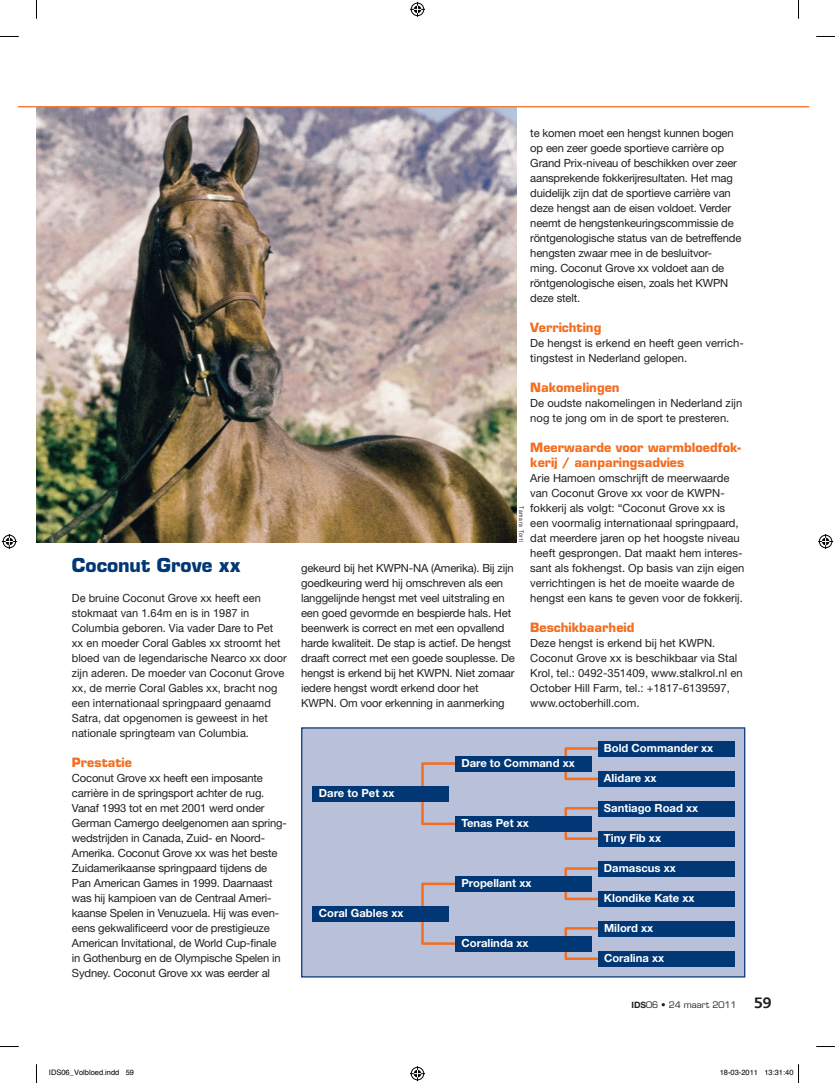
<style>
.page{position:relative;width:835px;height:1083px;background:#fff}
.page>*{position:absolute;margin:0;border:0;box-sizing:border-box;transform-origin:0 0}
.t1{font:700 18.75px "Eurostile LT Std";color:#013775}
.t2{font:700 12.5px/15px "Eurostile LT Std";color:#f36e21}
.t3{font:11.25px/15px "Helvetica Neue LT Std";letter-spacing:-.015em;color:#231f20}
.t4{font:700 11.25px "Helvetica Neue LT Std";color:#fff}
.t5{font:8.75px "Eurostile LT Std";color:#231f20}
.t6{font:7.5px "Helvetica";color:#000}
.t7{font:6.25px "Helvetica Neue LT Std";letter-spacing:.16em;color:#231f20;scale:.8 1}
.s1{font-family:"Helvetica Neue LT Std";font-weight:700}
.s2{font-family:"Caecilia LT Std";font-weight:800;font-size:15px}
</style>
<div class="page">
<div style="left:301px;top:727px;width:444px;height:250px;background:#b9c0d9;border:1px solid #013775"></div>
<img style="left:36px;top:107px;width:480px;height:435px">
<div style="left:564px;top:747px;width:86px;height:33px;border:2px solid #f36e21"></div>
<div style="left:564px;top:807px;width:86px;height:33px;border:2px solid #f36e21"></div>
<div style="left:564px;top:867px;width:86px;height:33px;border:2px solid #f36e21"></div>
<div style="left:564px;top:927px;width:86px;height:33px;border:2px solid #f36e21"></div>
<svg style="left:420px;top:762px;width:88px;height:64px"></svg>
<svg style="left:420px;top:882px;width:88px;height:63px"></svg>
<div style="left:312px;top:786px;width:136px;height:15px;background:#013775"></div>
<div style="left:455px;top:756px;width:136px;height:15px;background:#013775"></div>
<div style="left:455px;top:816px;width:136px;height:15px;background:#013775"></div>
<div style="left:455px;top:876px;width:136px;height:15px;background:#013775"></div>
<div style="left:455px;top:936px;width:136px;height:15px;background:#013775"></div>
<div style="left:598px;top:951px;width:137px;height:15px;background:#013775"></div>
<div style="left:598px;top:891px;width:137px;height:15px;background:#013775"></div>
<div style="left:598px;top:831px;width:137px;height:15px;background:#013775"></div>
<div style="left:598px;top:771px;width:137px;height:15px;background:#013775"></div>
<div style="left:598px;top:921px;width:137px;height:15px;background:#013775"></div>
<div style="left:598px;top:861px;width:137px;height:15px;background:#013775"></div>
<div style="left:598px;top:801px;width:137px;height:15px;background:#013775"></div>
<div style="left:598px;top:741px;width:137px;height:15px;background:#013775"></div>
<div style="left:312px;top:906px;width:136px;height:15px;background:#013775"></div>
<svg style="left:19px;top:106px;width:17px;height:1px"></svg>
<hr style="left:37px;top:106px;width:772px;height:1px;background:#f36e21">
<svg style="left:0;top:36px;width:19px;height:1px"></svg>
<svg style="left:816px;top:36px;width:19px;height:1px"></svg>
<svg style="left:0;top:1046px;width:19px;height:1px"></svg>
<svg style="left:816px;top:1046px;width:19px;height:1px"></svg>
<svg style="left:36px;top:0;width:1px;height:19px"></svg>
<svg style="left:36px;top:1064px;width:1px;height:19px"></svg>
<svg style="left:798px;top:0;width:1px;height:19px"></svg>
<svg style="left:410px;top:2px;width:15px;height:15px"></svg>
<svg style="left:410px;top:1066px;width:15px;height:15px"></svg>
<svg style="left:2px;top:534px;width:15px;height:15px"></svg>
<svg style="left:818px;top:534px;width:15px;height:15px"></svg>
<svg style="left:798px;top:1064px;width:1px;height:19px"></svg>
<p class="t1" style="left:72px;top:554px;width:170px">Coconut Grove xx</p>
<p class="t3" style="left:72px;top:591px;width:216px">De bruine Coconut Grove xx heeft een stokmaat van 1.64m en is in 1987 in Columbia geboren. Via vader Dare to Pet xx en moeder Coral Gables xx stroomt het bloed van de legendarische Nearco xx door zijn aderen. De moeder van Coconut Grove xx, de merrie Coral Gables xx, bracht nog een internationaal springpaard genaamd Satra, dat opgenomen is geweest in het nationale springteam van Columbia.</p>
<p class="t2" style="left:72px;top:755px;width:61px">Prestatie</p>
<p class="t3" style="left:72px;top:771px;width:216px">Coconut Grove xx heeft een imposante carrière in de springsport achter de rug.<br>Vanaf 1993 tot en met 2001 werd onder German Camergo deelgenomen aan spring&shy;wedstrijden in Canada, Zuid- en Noord-Amerika. Coconut Grove xx was het beste Zuidamerikaanse springpaard tijdens de Pan American Games in 1999. Daarnaast was hij kampioen van de Centraal Ameri&shy;kaanse Spelen in Venuzuela. Hij was even&shy;eens gekwalificeerd voor de prestigieuze American Invitational, de World Cup-finale in Gothenburg en de Olympische Spelen in Sydney. Coconut Grove xx was eerder al</p>
<p class="t3" style="left:530px;top:126px;width:213px">te komen moet een hengst kunnen bogen op een zeer goede sportieve carrière op Grand Prix-niveau of beschikken over zeer aansprekende fokkerijresultaten. Het mag duidelijk zijn dat de sportieve carrière van deze hengst aan de eisen voldoet. Verder neemt de hengstenkeuringscommissie de röntgenologische status van de betreffende hengsten zwaar mee in de besluitvor&shy;ming. Coconut Grove xx voldoet aan de röntgenologische eisen, zoals het KWPN deze stelt.</p>
<p class="t2" style="left:530px;top:320px;width:73px">Verrichting</p>
<p class="t3" style="left:530px;top:336px;width:215px">De hengst is erkend en heeft geen verrich&shy;tingstest in Nederland gelopen.</p>
<p class="t2" style="left:530px;top:380px;width:91px">Nakomelingen</p>
<p class="t3" style="left:530px;top:396px;width:213px">De oudste nakomelingen in Nederland zijn nog te jong om in de sport te presteren.</p>
<p class="t2" style="left:530px;top:440px;width:212px">Meerwaarde voor warmbloedfok&shy;kerij / aanparingsadvies</p>
<p class="t3" style="left:530px;top:471px;width:215px">Arie Hamoen omschrijft de meerwaarde van Coconut Grove xx voor de KWPN&shy;fokkerij als volgt: “Coconut Grove xx is een voormalig internationaal springpaard, dat meerdere jaren op het hoogste niveau heeft gesprongen. Dat maakt hem interes&shy;sant als fokhengst. Op basis van zijn eigen verrichtingen is het de moeite waarde de hengst een kans te geven voor de fokkerij.</p>
<p class="t2" style="left:530px;top:620px;width:106px">Beschikbaarheid</p>
<p class="t3" style="left:530px;top:636px;width:214px">Deze hengst is erkend bij het KWPN.<br>Coconut Grove xx is beschikbaar via Stal Krol, tel.: 0492-351409, www.stalkrol.nl en October Hill Farm, tel.: +1817-6139597, www.octoberhill.com.</p>
<p class="t4" style="left:604px;top:741px;width:111px">Bold Commander xx</p>
<p class="t4" style="left:461px;top:756px;width:115px">Dare to Command xx</p>
<p class="t4" style="left:604px;top:771px;width:54px">Alidare xx</p>
<p class="t7" style="left:525px;top:506px;width:47px;rotate:90deg">Tamara Torti</p>
<p class="t3" style="left:301px;top:561px;width:215px">gekeurd bij het KWPN-NA (Amerika). Bij zijn goedkeuring werd hij omschreven als een langgelijnde hengst met veel uitstraling en een goed gevormde en bespierde hals. Het beenwerk is correct en met een opvallend harde kwaliteit. De stap is actief. De hengst draaft correct met een goede souplesse. De hengst is erkend bij het KWPN. Niet zomaar iedere hengst wordt erkend door het KWPN. Om voor erkenning in aanmerking</p>
<p class="t4" style="left:319px;top:786px;width:77px">Dare to Pet xx</p>
<p class="t4" style="left:319px;top:906px;width:86px">Coral Gables xx</p>
<p class="t4" style="left:461px;top:816px;width:69px">Tenas Pet xx</p>
<p class="t4" style="left:461px;top:876px;width:71px">Propellant xx</p>
<p class="t4" style="left:461px;top:936px;width:69px">Coralinda xx</p>
<p class="t4" style="left:604px;top:801px;width:96px">Santiago Road xx</p>
<p class="t4" style="left:604px;top:831px;width:59px">Tiny Fib xx</p>
<p class="t4" style="left:604px;top:861px;width:73px">Damascus xx</p>
<p class="t4" style="left:604px;top:891px;width:92px">Klondike Kate xx</p>
<p class="t4" style="left:604px;top:921px;width:51px">Milord xx</p>
<p class="t4" style="left:604px;top:951px;width:62px">Coralina xx</p>
<p class="t5" style="left:631px;top:999px;width:142px"><span class="s1">IDS</span>06 • 24 maart 2011 <span class="s2">59</span></p>
<p class="t6" style="left:49px;top:1067px;width:87px">IDS06_Volbloed.indd 59</p>
<p class="t6" style="left:720px;top:1067px;width:75px">18-03-2011 13:31:40</p>
</div>
